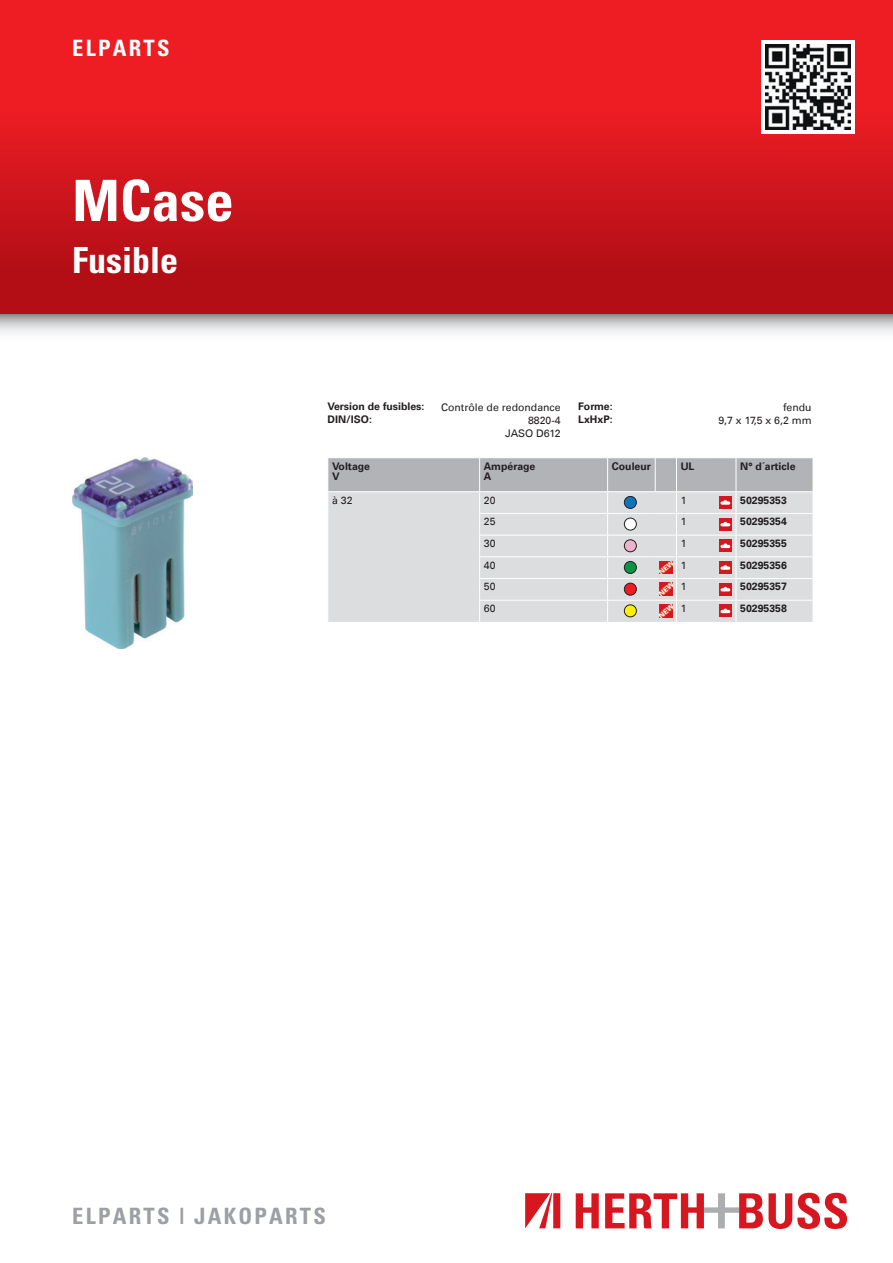
<style>
.page{position:relative;width:893px;height:1263px;background:#fff}
.page>*{position:absolute;margin:0;border:0;box-sizing:border-box;transform-origin:0 0}
.t1{font:700 condensed 57px "Univers";color:#fff}
.t2{font:700 condensed 36px "Univers";color:#fff}
.t3{font:700 condensed 22.5px "Univers";letter-spacing:.1em;color:#9d9fa2}
.t4{font:700 condensed 22.5px "Univers";letter-spacing:.1em;color:#fff}
.t5{font:700 10.5px/10.5px "Univers Com 65";color:#231f20}
.t6{font:10.5px/13.5px "Univers Com 55 Roman";color:#231f20;text-align:right}
</style>
<div class="page">
<img style="left:0;top:0;width:893px;height:333px">
<div style="left:761px;top:40px;width:94px;height:94px;background:#fff"></div>
<img style="left:72px;top:457px;width:120px;height:192px">
<svg style="left:328px;top:458px;width:484px;height:164px;background:#d4d2d4"></svg>
<svg style="left:576px;top:1193px;width:23px;height:35px"></svg>
<svg style="left:605px;top:1193px;width:242px;height:36px"></svg>
<svg style="left:525px;top:1193px;width:35px;height:35px"></svg>
<img style="left:765px;top:45px;width:85px;height:85px">
<h3 class="t4" style="left:72px;top:34px;width:99px">ELPARTS</h3>
<h1 class="t1" style="left:72px;top:166px;width:163px">MCase</h1>
<h2 class="t2" style="left:72px;top:238px;width:107px">Fusible</h2>
<p class="t5" style="left:327px;top:401px;width:99px">Version de fusibles:</p>
<p class="t6" style="left:441px;top:400px;width:121px">Contrôle de redondance</p>
<p class="t5" style="left:327px;top:414px;width:46px">DIN/ISO:</p>
<p class="t6" style="left:505px;top:413px;width:57px">8820-4<br>JASO D612</p>
<p class="t5" style="left:578px;top:401px;width:36px">Forme:</p>
<p class="t6" style="left:783px;top:400px;width:30px">fendu</p>
<p class="t5" style="left:578px;top:414px;width:36px">LxHxP:</p>
<p class="t6" style="left:718px;top:413px;width:95px">9,7 x 17,5 x 6,2 mm</p>
<p class="t5" style="left:332px;top:461px;width:39px">Voltage<br>V</p>
<p class="t5" style="left:484px;top:461px;width:53px">Ampérage<br>A</p>
<p class="t5" style="left:612px;top:461px;width:41px">Couleur</p>
<p class="t5" style="left:681px;top:461px;width:15px">UL</p>
<p class="t5" style="left:740px;top:461px;width:57px">N° d´article</p>
<p class="t6" style="left:332px;top:493px;width:22px">à 32</p>
<p class="t6" style="left:484px;top:493px;width:13px">20</p>
<p class="t6" style="left:681px;top:493px;width:7px">1</p>
<p class="t5" style="left:740px;top:495px;width:48px">50295353</p>
<p class="t6" style="left:484px;top:515px;width:13px">25</p>
<p class="t6" style="left:681px;top:515px;width:7px">1</p>
<p class="t5" style="left:740px;top:516px;width:48px">50295354</p>
<p class="t6" style="left:484px;top:536px;width:13px">30</p>
<p class="t6" style="left:681px;top:536px;width:7px">1</p>
<p class="t5" style="left:740px;top:538px;width:48px">50295355</p>
<p class="t6" style="left:484px;top:558px;width:13px">40</p>
<p class="t6" style="left:681px;top:558px;width:7px">1</p>
<p class="t5" style="left:740px;top:560px;width:48px">50295356</p>
<p class="t6" style="left:484px;top:580px;width:13px">50</p>
<p class="t6" style="left:681px;top:580px;width:7px">1</p>
<p class="t5" style="left:740px;top:581px;width:48px">50295357</p>
<p class="t6" style="left:484px;top:602px;width:13px">60</p>
<p class="t6" style="left:681px;top:602px;width:7px">1</p>
<p class="t5" style="left:740px;top:603px;width:48px">50295358</p>
<h3 class="t3" style="left:72px;top:1202px;width:255px">ELPARTS | JAKOPARTS</h3>
</div>
